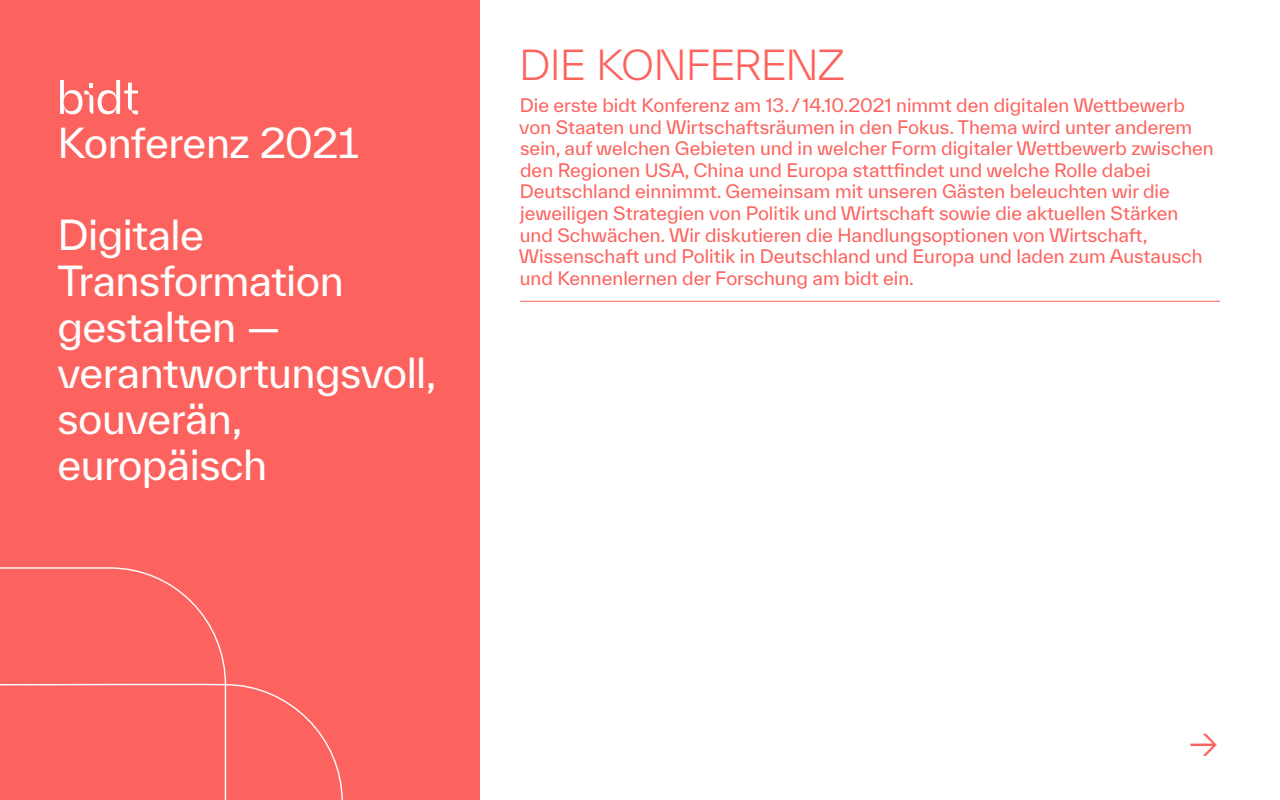
<style>
.page{position:relative;width:1280px;height:800px;background:#fff}
.page>*{position:absolute;margin:0;border:0;box-sizing:border-box;transform-origin:0 0}
.t1{font:40px/46px "TWK Everett";letter-spacing:-.015em;color:#fff}
.t2{font:300 40px "TWK Everett";letter-spacing:-.025em;color:#fd635e}
.t3{font:18px/21.6px "TWK Everett";color:#fd635e}
</style>
<div class="page">
<div style="left:1179px;top:713px;width:50px;height:62px;border:1px solid #fff;border-radius:20px"></div>
<div style="left:0;top:0;width:480px;height:800px;background:#fd635e"></div>
<hr style="left:520px;top:301px;width:700px;height:1px;background:#fd635e">
<svg style="left:60px;top:80px;width:78px;height:34px"></svg>
<svg style="left:0;top:567px;width:343px;height:233px"></svg>
<h1 class="t1" style="left:57px;top:120px;width:303px">Konferenz 2021</h1>
<h1 class="t1" style="left:57px;top:212px;width:381px">Digitale<br>Transformation gestalten — verantwortungsvoll, souverän, europäisch</h1>
<h1 class="t2" style="left:519px;top:38px;width:327px">DIE KONFERENZ</h1>
<p class="t3" style="left:519px;top:94px;width:696px">Die erste bidt Konferenz am 13. / 14.10.2021 nimmt den digitalen Wettbewerb von Staaten und Wirtschaftsräumen in den Fokus. Thema wird unter anderem sein, auf welchen Gebieten und in welcher Form digitaler Wettbewerb zwischen den Regionen USA, China und Europa stattfindet und welche Rolle dabei Deutschland einnimmt. Gemeinsam mit unseren Gästen beleuchten wir die jeweiligen Strategien von Politik und Wirtschaft sowie die aktuellen Stärken und Schwächen. Wir diskutieren die Handlungsoptionen von Wirtschaft, Wissenschaft und Politik in Deutschland und Europa und laden zum Austausch und Kennenlernen der Forschung am bidt ein.</p>
<h1 class="t2" style="left:1189px;top:718px;width:32px">→</h1>
</div>
